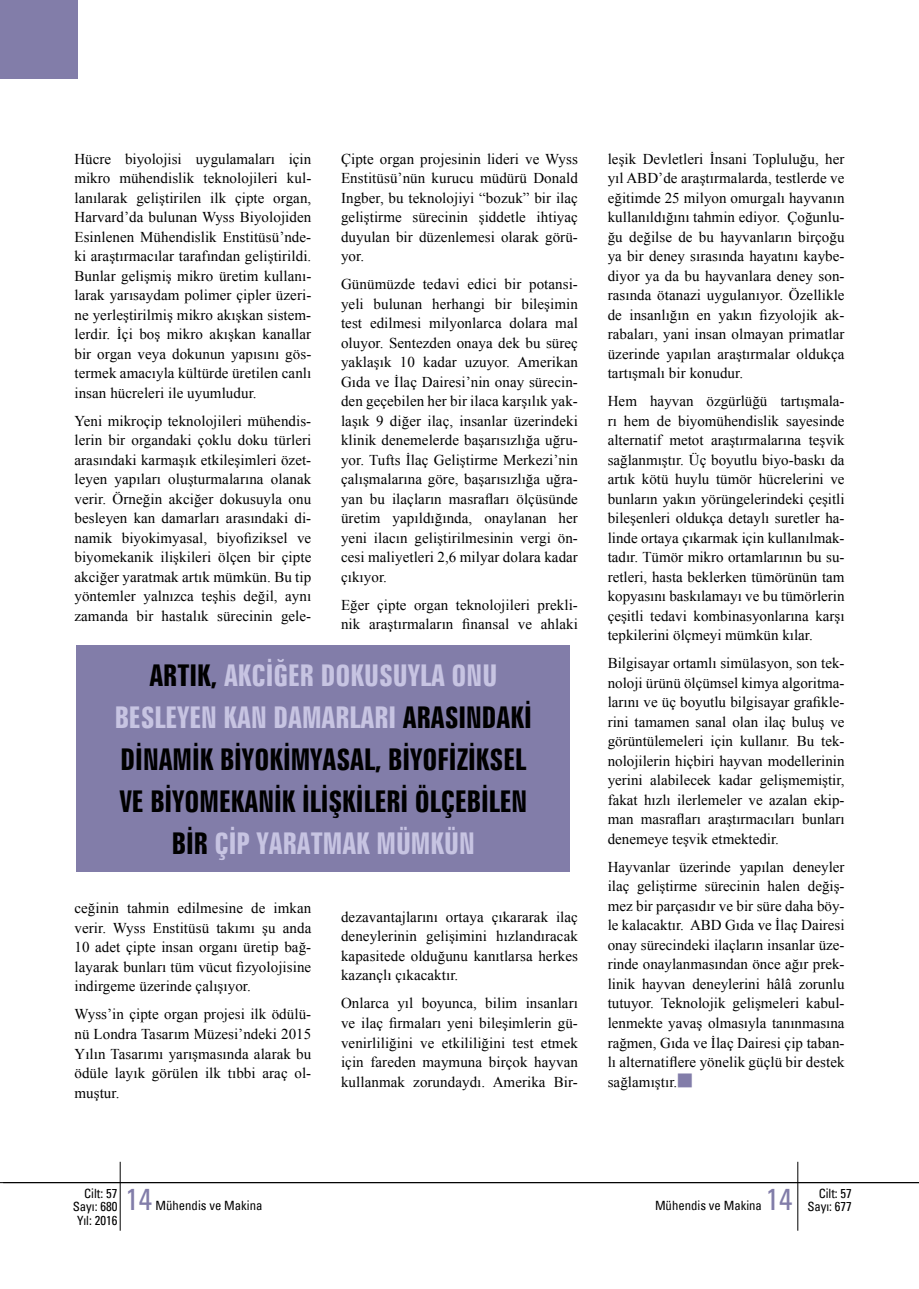
<style>
.page{position:relative;width:919px;height:1289px;background:#fff}
.page>*{position:absolute;margin:0;border:0;box-sizing:border-box;transform-origin:0 0}
.t1{font:700 extra-condensed 30px/42px "Zurich BT";color:#000;text-align:center}
.t2{font:condensed 30px "Univers";color:#827da9}
.t3{font:15px/19.5px "Times New Roman";letter-spacing:.005em;color:#000;text-align:justify}
.t4{font:condensed 12.75px/13.5px "Univers";color:#000;text-align:right}
.s1{color:#c7c4e2}
.s2{color:#827da9}
</style>
<div class="page">
<div style="left:0;top:0;width:78px;height:79px;background:#827da9"></div>
<hr style="left:0;top:1182px;width:918px;height:1px;background:#000">
<hr style="left:120px;top:1161px;width:1px;height:69px;background:#000">
<hr style="left:797px;top:1161px;width:1px;height:69px;background:#000">
<div style="left:77px;top:645px;width:493px;height:227px;background:#827da9"></div>
<p class="t3" style="left:74px;top:148px;width:238px">Hücre biyolojisi uygulamaları için mikro mühendislik teknolojileri kul&shy;lanılarak geliştirilen ilk çipte organ, Harvard’da bulunan Wyss Biyolojiden Esinlenen Mühendislik Enstitüsü’nde&shy;ki araştırmacılar tarafından geliştirildi.<br>Bunlar gelişmiş mikro üretim kullanı&shy;larak yarısaydam polimer çipler üzeri&shy;ne yerleştirilmiş mikro akışkan sistem&shy;lerdir. İçi boş mikro akışkan kanallar bir organ veya dokunun yapısını gös&shy;termek amacıyla kültürde üretilen canlı insan hücreleri ile uyumludur.</p>
<p class="t3" style="left:74px;top:410px;width:238px">Yeni mikroçip teknolojileri mühendis&shy;lerin bir organdaki çoklu doku türleri arasındaki karmaşık etkileşimleri özet&shy;leyen yapıları oluşturmalarına olanak verir. Örneğin akciğer dokusuyla onu besleyen kan damarları arasındaki di&shy;namik biyokimyasal, biyofiziksel ve biyomekanik ilişkileri ölçen bir çipte akciğer yaratmak artık mümkün. Bu tip yöntemler yalnızca teşhis değil, aynı zamanda bir hastalık sürecinin gele-</p>
<p class="t3" style="left:341px;top:148px;width:238px">Çipte organ projesinin lideri ve Wyss Enstitüsü’nün kurucu müdürü Donald Ingber, bu teknolojiyi “bozuk” bir ilaç geliştirme sürecinin şiddetle ihtiyaç duyulan bir düzenlemesi olarak görü&shy;yor.</p>
<p class="t3" style="left:341px;top:274px;width:238px">Günümüzde tedavi edici bir potansi&shy;yeli bulunan herhangi bir bileşimin test edilmesi milyonlarca dolara mal oluyor. Sentezden onaya dek bu süreç yaklaşık 10 kadar uzuyor. Amerikan Gıda ve İlaç Dairesi’nin onay sürecin&shy;den geçebilen her bir ilaca karşılık yak&shy;laşık 9 diğer ilaç, insanlar üzerindeki klinik denemelerde başarısızlığa uğru&shy;yor. Tufts İlaç Geliştirme Merkezi’nin çalışmalarına göre, başarısızlığa uğra&shy;yan bu ilaçların masrafları ölçüsünde üretim yapıldığında, onaylanan her yeni ilacın geliştirilmesinin vergi ön&shy;cesi maliyetleri 2,6 milyar dolara kadar çıkıyor.</p>
<p class="t3" style="left:341px;top:594px;width:238px">Eğer çipte organ teknolojileri prekli&shy;nik araştırmaların finansal ve ahlaki</p>
<h1 class="t1" style="left:115px;top:655px;width:418px">ARTIK, <span class="s1">AKCİĞER DOKUSUYLA ONU<br>BESLEYEN KAN DAMARLARI</span> ARASINDAKİ<br>DİNAMİK BİYOKİMYASAL, BİYOFİZİKSEL<br>VE BİYOMEKANİK İLİŞKİLERİ ÖLÇEBİLEN<br>BİR <span class="s1">ÇİP YARATMAK MÜMKÜN</span></h1>
<p class="t3" style="left:74px;top:898px;width:238px">ceğinin tahmin edilmesine de imkan verir. Wyss Enstitüsü takımı şu anda 10 adet çipte insan organı üretip bağ&shy;layarak bunları tüm vücut fizyolojisine indirgeme üzerinde çalışıyor.</p>
<p class="t3" style="left:74px;top:1004px;width:238px">Wyss’in çipte organ projesi ilk ödülü&shy;nü Londra Tasarım Müzesi’ndeki 2015<br>Yılın Tasarımı yarışmasında alarak bu ödüle layık görülen ilk tıbbi araç ol&shy;muştur.</p>
<p class="t3" style="left:341px;top:906px;width:238px">dezavantajlarını ortaya çıkararak ilaç deneylerinin gelişimini hızlandıracak kapasitede olduğunu kanıtlarsa herkes kazançlı çıkacaktır.</p>
<p class="t3" style="left:341px;top:993px;width:238px">Onlarca yıl boyunca, bilim insanları ve ilaç firmaları yeni bileşimlerin gü&shy;venirliliğini ve etkililiğini test etmek için fareden maymuna birçok hayvan kullanmak zorundaydı. Amerika Bir-</p>
<p class="t3" style="left:607px;top:148px;width:238px">leşik Devletleri İnsani Topluluğu, her yıl ABD’de araştırmalarda, testlerde ve eğitimde 25 milyon omurgalı hayvanın kullanıldığını tahmin ediyor. Çoğunlu&shy;ğu değilse de bu hayvanların birçoğu ya bir deney sırasında hayatını kaybe&shy;diyor ya da bu hayvanlara deney son&shy;rasında ötanazi uygulanıyor. Özellikle de insanlığın en yakın fizyolojik ak&shy;rabaları, yani insan olmayan primatlar üzerinde yapılan araştırmalar oldukça tartışmalı bir konudur.</p>
<p class="t3" style="left:607px;top:391px;width:238px">Hem hayvan özgürlüğü tartışmala&shy;rı hem de biyomühendislik sayesinde alternatif metot araştırmalarına teşvik sağlanmıştır. Üç boyutlu biyo-baskı da artık kötü huylu tümör hücrelerini ve bunların yakın yörüngelerindeki çeşitli bileşenleri oldukça detaylı suretler ha&shy;linde ortaya çıkarmak için kullanılmak&shy;tadır. Tümör mikro ortamlarının bu su&shy;retleri, hasta beklerken tümörünün tam kopyasını baskılamayı ve bu tümörlerin çeşitli tedavi kombinasyonlarına karşı tepkilerini ölçmeyi mümkün kılar.</p>
<p class="t3" style="left:607px;top:653px;width:238px">Bilgisayar ortamlı simülasyon, son tek&shy;noloji ürünü ölçümsel kimya algoritma&shy;larını ve üç boyutlu bilgisayar grafikle&shy;rini tamamen sanal olan ilaç buluş ve görüntülemeleri için kullanır. Bu tek&shy;nolojilerin hiçbiri hayvan modellerinin yerini alabilecek kadar gelişmemiştir, fakat hızlı ilerlemeler ve azalan ekip&shy;man masrafları araştırmacıları bunları denemeye teşvik etmektedir.</p>
<p class="t3" style="left:607px;top:856px;width:238px">Hayvanlar üzerinde yapılan deneyler ilaç geliştirme sürecinin halen değiş&shy;mez bir parçasıdır ve bir süre daha böy&shy;le kalacaktır. ABD Gıda ve İlaç Dairesi onay sürecindeki ilaçların insanlar üze&shy;rinde onaylanmasından önce ağır prek&shy;linik hayvan deneylerini hâlâ zorunlu tutuyor. Teknolojik gelişmeleri kabul&shy;lenmekte yavaş olmasıyla tanınmasına rağmen, Gıda ve İlaç Dairesi çip taban&shy;lı alternatiflere yönelik güçlü bir destek sağlamıştır.<span class="s2">■</span></p>
<p class="t4" style="left:73px;top:1186px;width:46px">Cilt: 57<br>Sayı: 680<br>Yıl: 2016</p>
<p class="t4" style="left:818px;top:1186px;width:35px">Cilt: 57</p>
<h1 class="t2" style="left:125px;top:1179px;width:28px">14</h1>
<p class="t4" style="left:155px;top:1198px;width:108px">Mühendis ve Makina</p>
<p class="t4" style="left:655px;top:1198px;width:108px">Mühendis ve Makina</p>
<h1 class="t2" style="left:766px;top:1179px;width:28px">14</h1>
<p class="t4" style="left:807px;top:1199px;width:46px">Sayı: 677</p>
</div>
